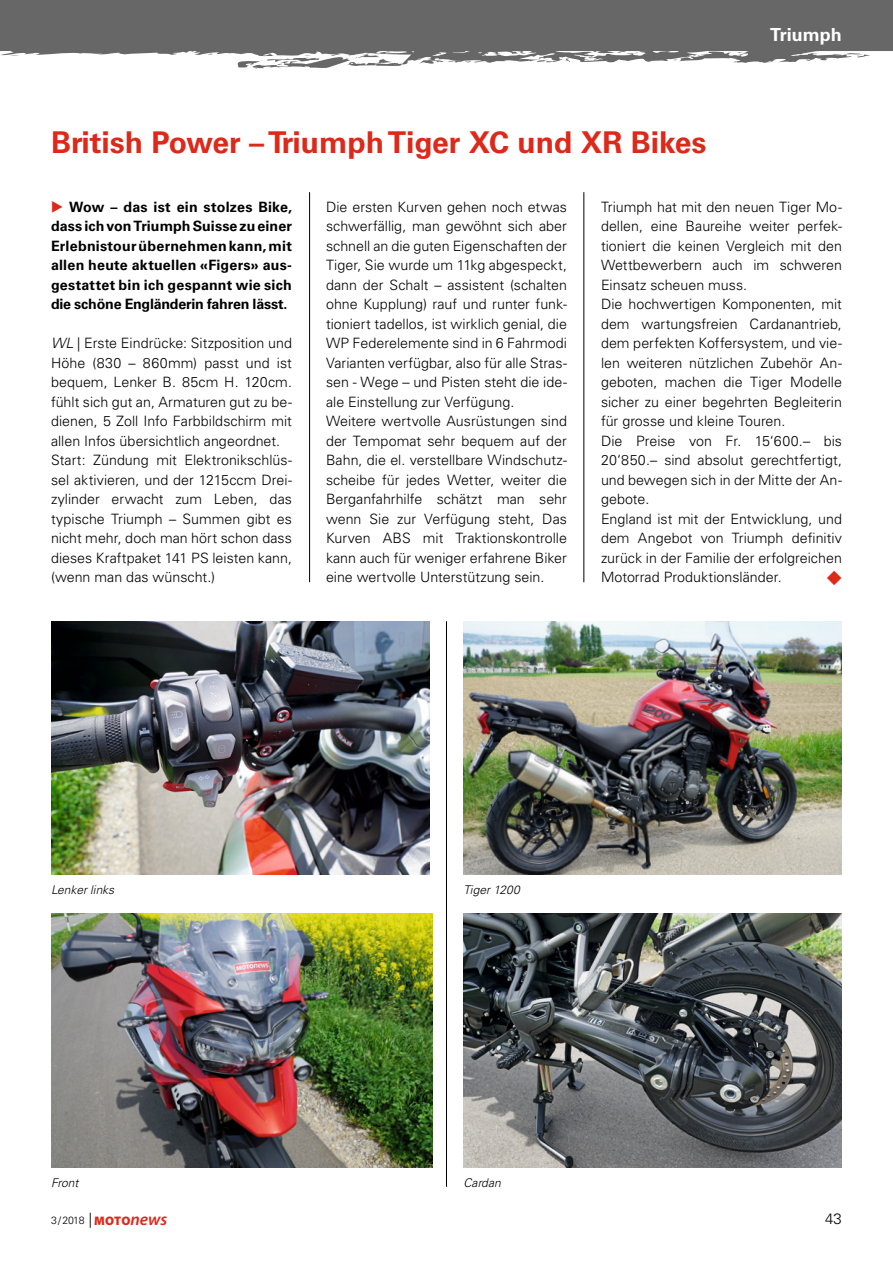
<style>
.page{position:relative;width:893px;height:1263px;background:#fff}
.page>*{position:absolute;margin:0;border:0;box-sizing:border-box;transform-origin:0 0}
.t1{font:700 30px "Univers LT";color:#dc291a}
.t2{font:700 18px "Univers LT";color:#fff}
.t3{font:300 15px "Univers LT";color:#000}
.t4{font:300 14.25px/19.5px "Univers LT";color:#000}
.t5{font:700 14.25px/19.5px "Univers LT";letter-spacing:-.01em;color:#000;text-align:justify}
.t6{font:italic 300 12px "Univers LT";letter-spacing:.005em;color:#000}
.t7{font:300 10.5px "Univers LT";color:#000}
.s1{font-style:italic}
.s2{font-size:15px}
.s3{font-family:"Myriad Pro";font-weight:900;font-size:12.45px;color:#dc291a}
.s4{font-family:"Myriad Pro";font-weight:600;font-style:italic;font-size:17.1px;color:#dc291a}
</style>
<div class="page">
<svg style="left:238px;top:66px;width:95px;height:3px"></svg>
<svg style="left:0;top:0;width:893px;height:66px;background:#7d7d7d"></svg>
<hr style="left:309px;top:192px;width:1px;height:390px;background:#000">
<hr style="left:446px;top:621px;width:1px;height:566px;background:#000">
<hr style="left:584px;top:192px;width:1px;height:390px;background:#000">
<img style="left:51px;top:914px;width:381px;height:253px">
<img style="left:463px;top:914px;width:379px;height:253px">
<img style="left:51px;top:621px;width:378px;height:254px">
<img style="left:463px;top:621px;width:379px;height:254px">
<h1 class="t1" style="left:51px;top:125px;width:657px">British Power – Triumph Tiger XC und XR Bikes</h1>
<p class="t2" style="left:770px;top:24px;width:73px">Triumph</p>
<p class="t5" style="left:51px;top:197px;width:242px;text-indent:18px">Wow – das ist ein stolzes Bike, dass ich von Triumph Suisse zu einer Erlebnistour übernehmen kann, mit allen heute aktuellen «Figers» aus&shy;gestattet bin ich gespannt wie sich die schöne Engländerin fahren lässt.</p>
<p class="t4" style="left:51px;top:333px;width:242px"><span class="s1">WL</span> | Erste Eindrücke: Sitzposition und Höhe (830 – 860mm) passt und ist bequem, Lenker B. 85cm H. 120cm. fühlt sich gut an, Armaturen gut zu be&shy;dienen, 5 Zoll Info Farbbildschirm mit allen Infos übersichtlich angeordnet.<br>Start: Zündung mit Elektronikschlüs&shy;sel aktivieren, und der 1215ccm Drei&shy;zylinder erwacht zum Leben, das typische Triumph – Summen gibt es nicht mehr, doch man hört schon dass dieses Kraftpaket 141 PS leisten kann, (wenn man das wünscht.)</p>
<p class="t4" style="left:326px;top:197px;width:242px">Die ersten Kurven gehen noch etwas schwerfällig, man gewöhnt sich aber schnell an die guten Eigenschaften der Tiger, Sie wurde um 11kg abgespeckt, dann der Schalt – assistent (schalten ohne Kupplung) rauf und runter funk&shy;tioniert tadellos, ist wirklich genial, die WP Federelemente sind in 6 Fahrmodi Varianten verfügbar, also für alle Stras&shy;sen - Wege – und Pisten steht die ide&shy;ale Einstellung zur Verfügung.<br>Weitere wertvolle Ausrüstungen sind der Tempomat sehr bequem auf der Bahn, die el. verstellbare Windschutz&shy;scheibe für jedes Wetter, weiter die Berganfahrhilfe schätzt man sehr wenn Sie zur Verfügung steht, Das Kurven ABS mit Traktionskontrolle kann auch für weniger erfahrene Biker eine wertvolle Unterstützung sein.</p>
<p class="t4" style="left:601px;top:197px;width:242px">Triumph hat mit den neuen Tiger Mo&shy;dellen, eine Baureihe weiter perfek&shy;tioniert die keinen Vergleich mit den Wettbewerbern auch im schweren Einsatz scheuen muss.<br>Die hochwertigen Komponenten, mit dem wartungsfreien Cardanantrieb, dem perfekten Koffersystem, und vie&shy;len weiteren nützlichen Zubehör An&shy;geboten, machen die Tiger Modelle sicher zu einer begehrten Begleiterin für grosse und kleine Touren.<br>Die Preise von Fr. 15‘600.– bis 20‘850.– sind absolut gerechtfertigt, und bewegen sich in der Mitte der An&shy;gebote.<br>England ist mit der Entwicklung, und dem Angebot von Triumph definitiv zurück in der Familie der erfolgreichen Motorrad Produktionsländer.</p>
<p class="t6" style="left:51px;top:883px;width:65px">Lenker links</p>
<p class="t6" style="left:51px;top:1175px;width:29px">Front</p>
<p class="t6" style="left:463px;top:883px;width:58px">Tiger 1200</p>
<p class="t6" style="left:463px;top:1175px;width:39px">Cardan</p>
<p class="t7" style="left:51px;top:1214px;width:118px">3/2018 <span class="s2">|</span> <span class="s3">MOTO</span><span class="s4">news</span></p>
<p class="t3" style="left:825px;top:1209px;width:18px">43</p>
</div>
